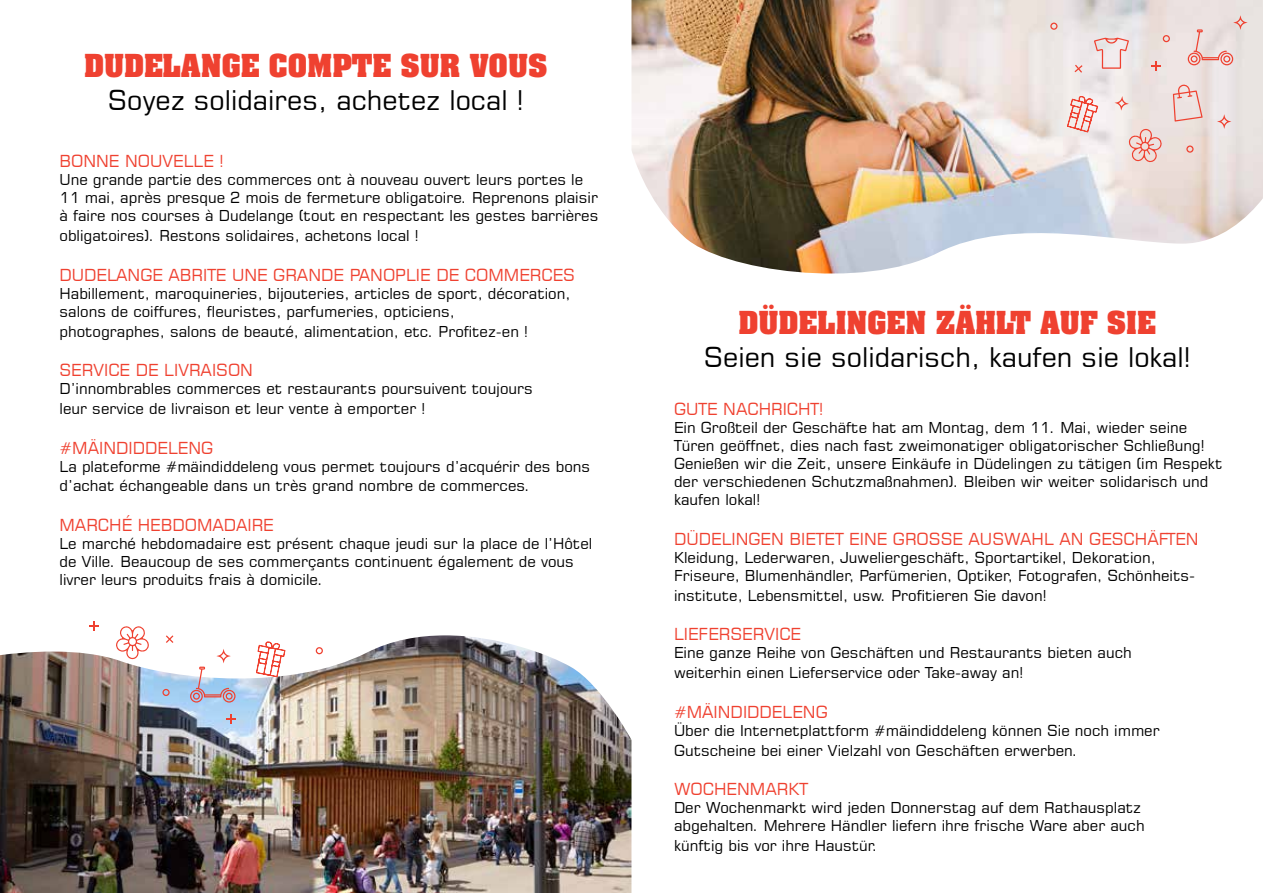
<style>
.page{position:relative;width:1263px;height:893px;background:#fff}
.page>*{position:absolute;margin:0;border:0;box-sizing:border-box;transform-origin:0 0}
.t1{font:27px "Square 721 BT";color:#000}
.t2{font:700 27px "Aachen Std";color:#ef4130}
.t3{font:16.5px "Square 721 BT";color:#ef4130}
.t4{font:15px/18px "Square 721 BT";color:#000}
</style>
<div class="page">
<img style="left:631px;top:0;width:632px;height:274px">
<img style="left:0;top:635px;width:631px;height:258px">
<svg style="left:256px;top:641px;width:29px;height:36px"></svg>
<svg style="left:190px;top:649px;width:46px;height:54px"></svg>
<svg style="left:162px;top:689px;width:8px;height:7px"></svg>
<svg style="left:316px;top:647px;width:7px;height:7px"></svg>
<svg style="left:166px;top:635px;width:7px;height:8px"></svg>
<svg style="left:226px;top:714px;width:10px;height:10px"></svg>
<svg style="left:90px;top:622px;width:9px;height:9px"></svg>
<svg style="left:116px;top:626px;width:33px;height:33px"></svg>
<svg style="left:1173px;top:84px;width:29px;height:38px"></svg>
<svg style="left:1217px;top:114px;width:14px;height:15px"></svg>
<svg style="left:1188px;top:15px;width:59px;height:50px;background:#e9d1ce"></svg>
<svg style="left:1186px;top:145px;width:7px;height:8px"></svg>
<svg style="left:1163px;top:35px;width:7px;height:7px"></svg>
<svg style="left:1050px;top:23px;width:7px;height:7px"></svg>
<svg style="left:1152px;top:61px;width:9px;height:9px"></svg>
<svg style="left:1094px;top:38px;width:35px;height:31px"></svg>
<svg style="left:1067px;top:96px;width:31px;height:36px"></svg>
<svg style="left:1128px;top:128px;width:34px;height:34px"></svg>
<svg style="left:1114px;top:96px;width:15px;height:15px"></svg>
<svg style="left:1074px;top:65px;width:8px;height:8px"></svg>
<h1 class="t2" style="left:84px;top:46px;width:465px">DUDELANGE COMPTE SUR VOUS</h1>
<h1 class="t1" style="left:108px;top:83px;width:417px">Soyez solidaires, achetez local !</h1>
<p class="t3" style="left:60px;top:151px;width:166px">BONNE NOUVELLE !</p>
<p class="t4" style="left:60px;top:171px;width:540px">Une grande partie des commerces ont à nouveau ouvert leurs portes le<br>11 mai, après presque 2 mois de fermeture obligatoire. Reprenons plaisir à faire nos courses à Dudelange (tout en respectant les gestes barrières</p>
<p class="t4" style="left:60px;top:226px;width:360px">obligatoires). Restons solidaires, achetons local !</p>
<p class="t3" style="left:60px;top:264px;width:517px">DUDELANGE ABRITE UNE GRANDE PANOPLIE DE COMMERCES</p>
<p class="t4" style="left:60px;top:284px;width:512px">Habillement, maroquineries, bijouteries, articles de sport, décoration, salons de coiffures, fleuristes, parfumeries, opticiens,</p>
<p class="t4" style="left:60px;top:322px;width:470px">photographes, salons de beauté, alimentation, etc. Profitez-en !</p>
<p class="t3" style="left:60px;top:360px;width:195px">SERVICE DE LIVRAISON</p>
<p class="t4" style="left:60px;top:379px;width:475px;line-height:19.8px">D’innombrables commerces et restaurants poursuivent toujours leur service de livraison et leur vente à emporter !</p>
<p class="t3" style="left:60px;top:437px;width:155px">#MÄINDIDDELENG</p>
<p class="t4" style="left:60px;top:456px;width:532px;line-height:19.8px">La plateforme #mäindiddeleng vous permet toujours d’acquérir des bons d’achat échangeable dans un très grand nombre de commerces.</p>
<p class="t3" style="left:60px;top:515px;width:216px">MARCHÉ HEBDOMADAIRE</p>
<p class="t4" style="left:60px;top:534px;width:534px">Le marché hebdomadaire est présent chaque jeudi sur la place de l’Hôtel de Ville. Beaucoup de ses commerçants continuent également de vous livrer leurs produits frais à domicile.</p>
<h1 class="t2" style="left:738px;top:303px;width:419px">DÜDELINGEN ZÄHLT AUF SIE</h1>
<h1 class="t1" style="left:704px;top:340px;width:488px">Seien sie solidarisch, kaufen sie lokal!</h1>
<p class="t3" style="left:674px;top:399px;width:151px">GUTE NACHRICHT!</p>
<p class="t4" style="left:674px;top:419px;width:550px">Ein Großteil der Geschäfte hat am Montag, dem 11. Mai, wieder seine Türen geöffnet, dies nach fast zweimonatiger obligatorischer Schließung!<br>Genießen wir die Zeit, unsere Einkäufe in Düdelingen zu tätigen (im Respekt der verschiedenen Schutzmaßnahmen). Bleiben wir weiter solidarisch und kaufen lokal!</p>
<p class="t3" style="left:674px;top:529px;width:526px">DÜDELINGEN BIETET EINE GROSSE AUSWAHL AN GESCHÄFTEN</p>
<p class="t4" style="left:674px;top:548px;width:523px">Kleidung, Lederwaren, Juweliergeschäft, Sportartikel, Dekoration,<br>Friseure, Blumenhändler, Parfümerien, Optiker, Fotografen, Schönheits-</p>
<p class="t4" style="left:674px;top:586px;width:374px">institute, Lebensmittel, usw. Profitieren Sie davon!</p>
<p class="t3" style="left:674px;top:624px;width:129px">LIEFERSERVICE</p>
<p class="t4" style="left:674px;top:643px;width:459px;line-height:19.8px">Eine ganze Reihe von Geschäften und Restaurants bieten auch weiterhin einen Lieferservice oder Take-away an!</p>
<p class="t3" style="left:674px;top:701px;width:155px">#MÄINDIDDELENG</p>
<p class="t4" style="left:674px;top:720px;width:487px;line-height:19.8px">Über die Internetplattform #mäindiddeleng können Sie noch immer<br>Gutscheine bei einer Vielzahl von Geschäften erwerben.</p>
<p class="t3" style="left:674px;top:779px;width:136px">WOCHENMARKT</p>
<p class="t4" style="left:674px;top:798px;width:472px">Der Wochenmarkt wird jeden Donnerstag auf dem Rathausplatz abgehalten. Mehrere Händler liefern ihre frische Ware aber auch</p>
<p class="t4" style="left:674px;top:836px;width:205px">künftig bis vor ihre Haustür.</p>
</div>
